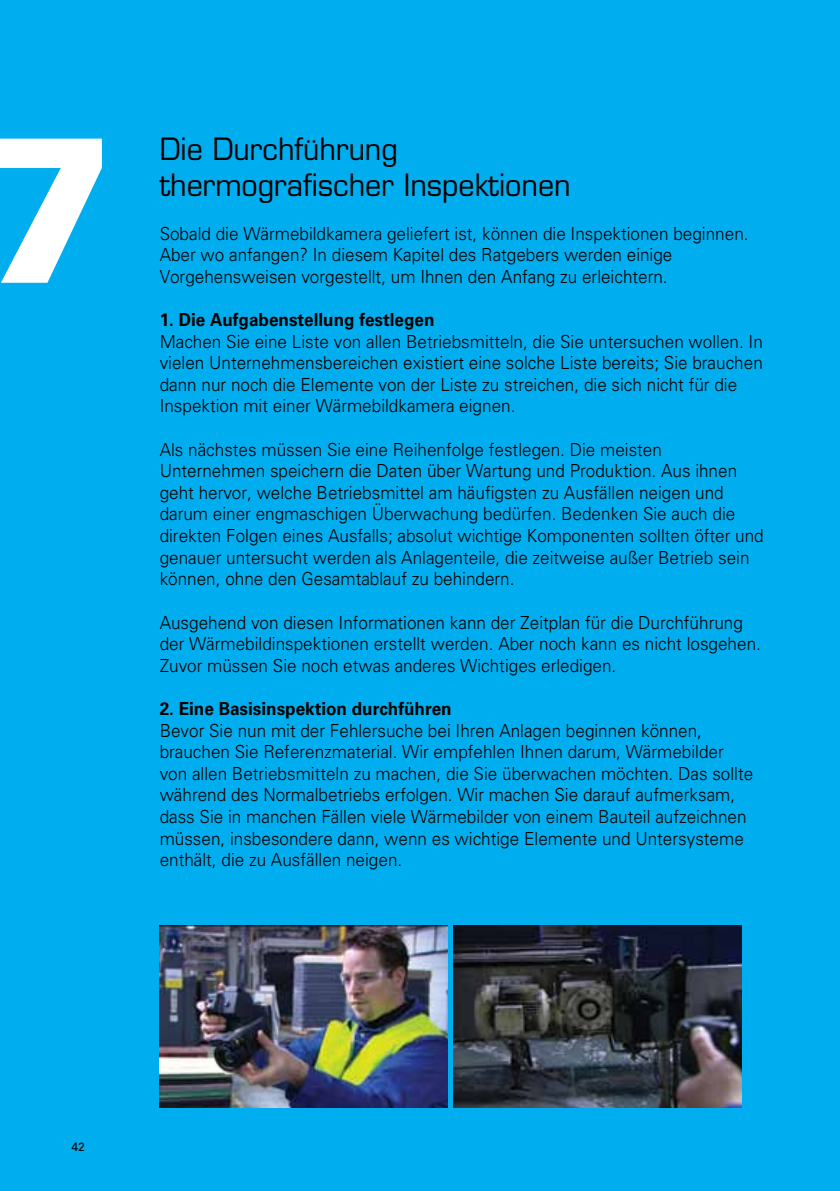
<style>
.page{position:relative;width:840px;height:1191px;background:#fff}
.page>*{position:absolute;margin:0;border:0;box-sizing:border-box;transform-origin:0 0}
.t1{font:900 208.6px "Univers LT Std";color:#fff}
.t2{font:30px/36px "Eurostile LT Std";color:#000;scale:.95 1}
.t3{font:300 18px/21.6px "Univers LT Std";color:#000;scale:.95 1}
.t4{font:700 18px "Univers LT Std";color:#000;scale:.95 1}
.t5{font:12px "Univers LT Std";color:#000}
</style>
<div class="page">
<div style="left:0;top:0;width:839px;height:1191px;background:#00aeef"></div>
<img style="left:159px;top:925px;width:288px;height:182px">
<img style="left:453px;top:925px;width:288px;height:182px">
<h1 class="t1" style="left:-23px;top:77px;width:141px">7</h1>
<h2 class="t2" style="left:159px;top:132px;width:434px">Die Durchführung thermografischer Inspektionen</h2>
<p class="t3" style="left:159px;top:222px;width:621px">Sobald die Wärmebildkamera geliefert ist, können die Inspektionen beginnen.<br>Aber wo anfangen? In diesem Kapitel des Ratgebers werden einige<br>Vorgehensweisen vorgestellt, um Ihnen den Anfang zu erleichtern.</p>
<p class="t4" style="left:159px;top:309px;width:291px">1. Die Aufgabenstellung festlegen</p>
<p class="t3" style="left:159px;top:330px;width:636px">Machen Sie eine Liste von allen Betriebsmitteln, die Sie untersuchen wollen. In vielen Unternehmensbereichen existiert eine solche Liste bereits; Sie brauchen dann nur noch die Elemente von der Liste zu streichen, die sich nicht für die Inspektion mit einer Wärmebildkamera eignen.</p>
<p class="t3" style="left:159px;top:438px;width:637px">Als nächstes müssen Sie eine Reihenfolge festlegen. Die meisten Unternehmen speichern die Daten über Wartung und Produktion. Aus ihnen geht hervor, welche Betriebsmittel am häufigsten zu Ausfällen neigen und darum einer engmaschigen Überwachung bedürfen. Bedenken Sie auch die direkten Folgen eines Ausfalls; absolut wichtige Komponenten sollten öfter und genauer untersucht werden als Anlagenteile, die zeitweise außer Betrieb sein können, ohne den Gesamtablauf zu behindern.</p>
<p class="t3" style="left:159px;top:611px;width:634px">Ausgehend von diesen Informationen kann der Zeitplan für die Durchführung der Wärmebildinspektionen erstellt werden. Aber noch kann es nicht losgehen.<br>Zuvor müssen Sie noch etwas anderes Wichtiges erledigen.</p>
<p class="t4" style="left:159px;top:698px;width:309px">2. Eine Basisinspektion durchführen</p>
<p class="t3" style="left:159px;top:719px;width:626px">Bevor Sie nun mit der Fehlersuche bei Ihren Anlagen beginnen können, brauchen Sie Referenzmaterial. Wir empfehlen Ihnen darum, Wärmebilder von allen Betriebsmitteln zu machen, die Sie überwachen möchten. Das sollte während des Normalbetriebs erfolgen. Wir machen Sie darauf aufmerksam, dass Sie in manchen Fällen viele Wärmebilder von einem Bauteil aufzeichnen müssen, insbesondere dann, wenn es wichtige Elemente und Untersysteme enthält, die zu Ausfällen neigen.</p>
<p class="t5" style="left:71px;top:1139px;width:15px">42</p>
</div>
